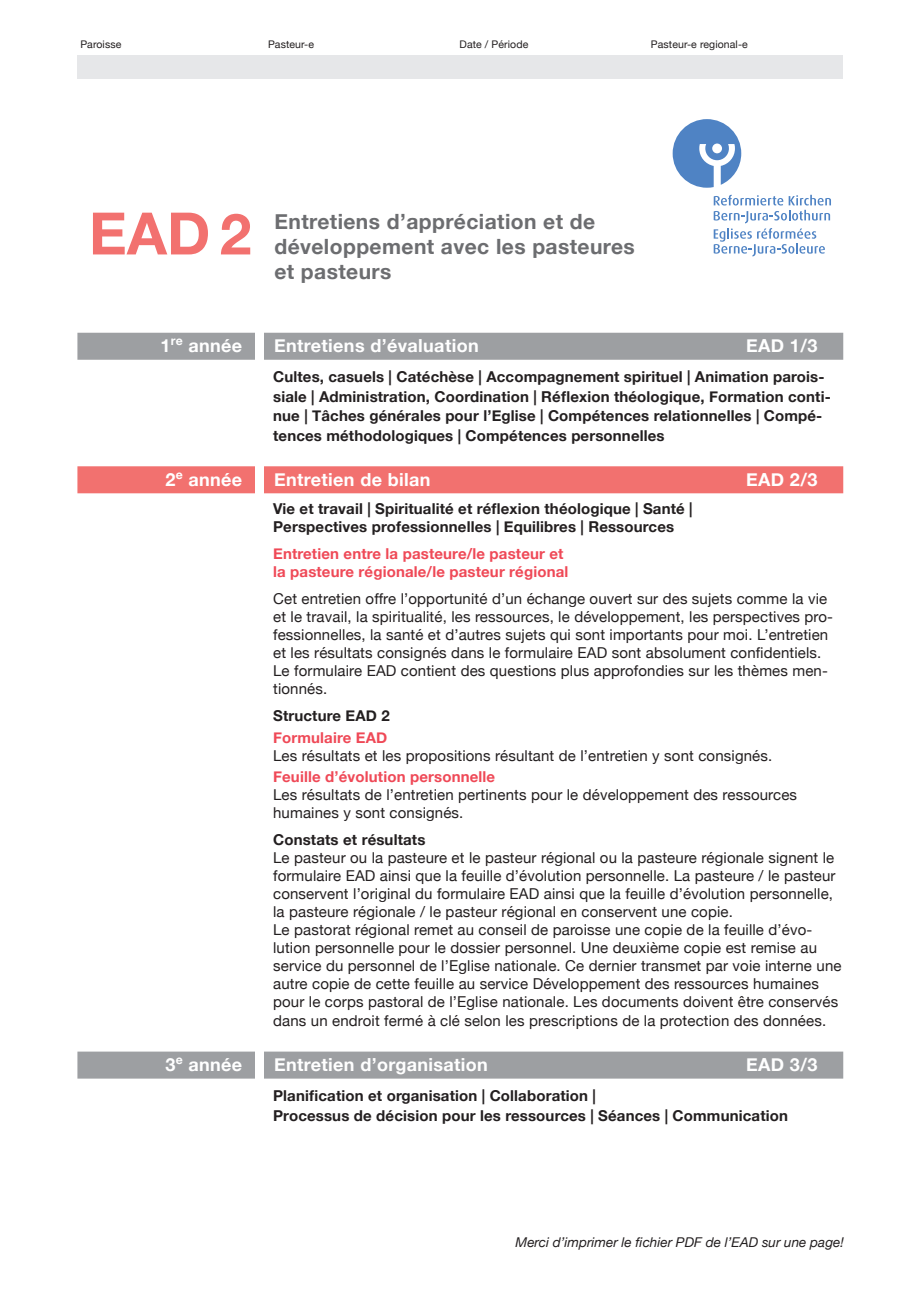
<style>
.page{position:relative;width:919px;height:1289px;background:#fff}
.page>*{position:absolute;margin:0;border:0;box-sizing:border-box;transform-origin:0 0}
.t1{font:700 58.5px "Helvetica Neue";color:#f2716f}
.t2{font:700 21px/24.8px "Helvetica Neue";letter-spacing:.02em;color:#6c6d70}
.t3{font:700 18px "Helvetica Neue";letter-spacing:.02em;color:#fff}
.t4{font:15px/18px "Helvetica Neue";letter-spacing:.01em;color:#231f20}
.t5{font:700 15px/19.5px "Helvetica Neue";letter-spacing:.01em;color:#231f20}
.t6{font:700 15px/18px "Helvetica Neue";letter-spacing:.01em;color:#ef4957}
.t7{font:italic 13.5px "Helvetica Neue";color:#231f20}
.t8{font:10.5px "Helvetica Neue";letter-spacing:.01em;color:#231f20}
.s1{font-size:57px}
</style>
<div class="page">
<div style="left:77px;top:55px;width:765px;height:24px;background:#e6e7e9"></div>
<svg style="left:672px;top:119px;width:69px;height:69px"></svg>
<svg style="left:713px;top:195px;width:118px;height:61px"></svg>
<div style="left:77px;top:333px;width:766px;height:27px;background:#9d9fa2"></div>
<div style="left:77px;top:466px;width:766px;height:27px;background:#f2716f"></div>
<div style="left:77px;top:1051px;width:766px;height:27px;background:#9d9fa2"></div>
<div style="left:255px;top:316px;width:9px;height:829px;background:#fff"></div>
<p class="t8" style="left:80px;top:38px;width:42px">Paroisse</p>
<p class="t8" style="left:268px;top:38px;width:47px">Pasteur-e</p>
<p class="t8" style="left:459px;top:38px;width:70px">Date / Période</p>
<p class="t8" style="left:651px;top:38px;width:98px">Pasteur-e regional-e</p>
<h1 class="t1" style="left:89px;top:197px;width:164px">EAD <span class="s1">2</span></h1>
<h2 class="t2" style="left:274px;top:209px;width:362px">Entretiens d’appréciation et de développement avec les pasteures et pasteurs</h2>
<p class="t3" style="left:160px;top:335px;width:83px">1<sup>re</sup> année</p>
<p class="t3" style="left:274px;top:335px;width:206px">Entretiens d’évaluation</p>
<p class="t3" style="left:746px;top:335px;width:73px">EAD 1/3</p>
<p class="t5" style="left:273px;top:367px;width:559px">Cultes, casuels | Catéchèse | Accompagnement spirituel | Animation parois&shy;siale | Administration, Coordination | Réflexion théologique, Formation conti&shy;nue | Tâches générales pour l’Eglise | Compétences relationnelles | Compé&shy;tences méthodologiques | Compétences personnelles</p>
<p class="t3" style="left:165px;top:468px;width:78px">2<sup>e</sup> année</p>
<p class="t3" style="left:274px;top:468px;width:158px">Entretien de bilan</p>
<p class="t3" style="left:746px;top:468px;width:73px">EAD 2/3</p>
<p class="t5" style="left:273px;top:499px;width:421px;line-height:18px">Vie et travail | Spiritualité et réflexion théologique | Santé |<br>Perspectives professionnelles | Equilibres | Ressources</p>
<p class="t6" style="left:273px;top:544px;width:297px">Entretien entre la pasteure/le pasteur et la pasteure régionale/le pasteur régional</p>
<p class="t4" style="left:273px;top:590px;width:561px">Cet entretien offre l’opportunité d’un échange ouvert sur des sujets comme la vie et le travail, la spiritualité, les ressources, le développement, les perspectives pro&shy;fessionnelles, la santé et d’autres sujets qui sont importants pour moi. L’entretien et les résultats consignés dans le formulaire EAD sont absolument confidentiels.<br>Le formulaire EAD contient des questions plus approfondies sur les thèmes men&shy;tionnés.</p>
<p class="t5" style="left:273px;top:706px;width:118px">Structure EAD 2</p>
<p class="t6" style="left:273px;top:727px;width:116px">Formulaire EAD</p>
<p class="t4" style="left:273px;top:746px;width:500px">Les résultats et les propositions résultant de l’entretien y sont consignés.</p>
<p class="t6" style="left:273px;top:766px;width:223px">Feuille d’évolution personnelle</p>
<p class="t4" style="left:273px;top:785px;width:525px">Les résultats de l’entretien pertinents pour le développement des ressources humaines y sont consignés.</p>
<p class="t5" style="left:273px;top:829px;width:154px">Constats et résultats</p>
<p class="t4" style="left:273px;top:848px;width:570px">Le pasteur ou la pasteure et le pasteur régional ou la pasteure régionale signent le formulaire EAD ainsi que la feuille d’évolution personnelle. La pasteure / le pasteur conservent l’original du formulaire EAD ainsi que la feuille d’évolution personnelle, la pasteure régionale / le pasteur régional en conservent une copie.<br>Le pastorat régional remet au conseil de paroisse une copie de la feuille d’évo&shy;lution personnelle pour le dossier personnel. Une deuxième copie est remise au service du personnel de l’Eglise nationale. Ce dernier transmet par voie interne une autre copie de cette feuille au service Développement des ressources humaines pour le corps pastoral de l’Eglise nationale. Les documents doivent être conservés</p>
<p class="t4" style="left:273px;top:1011px;width:554px">dans un endroit fermé à clé selon les prescriptions de la protection des données.</p>
<p class="t3" style="left:165px;top:1053px;width:78px">3<sup>e</sup> année</p>
<p class="t3" style="left:274px;top:1053px;width:215px">Entretien d’organisation</p>
<p class="t3" style="left:746px;top:1053px;width:73px">EAD 3/3</p>
<p class="t5" style="left:273px;top:1085px;width:516px">Planification et organisation | Collaboration |<br>Processus de décision pour les ressources | Séances | Communication</p>
<p class="t7" style="left:515px;top:1233px;width:330px">Merci d’imprimer le fichier PDF de l’EAD sur une page!</p>
</div>
